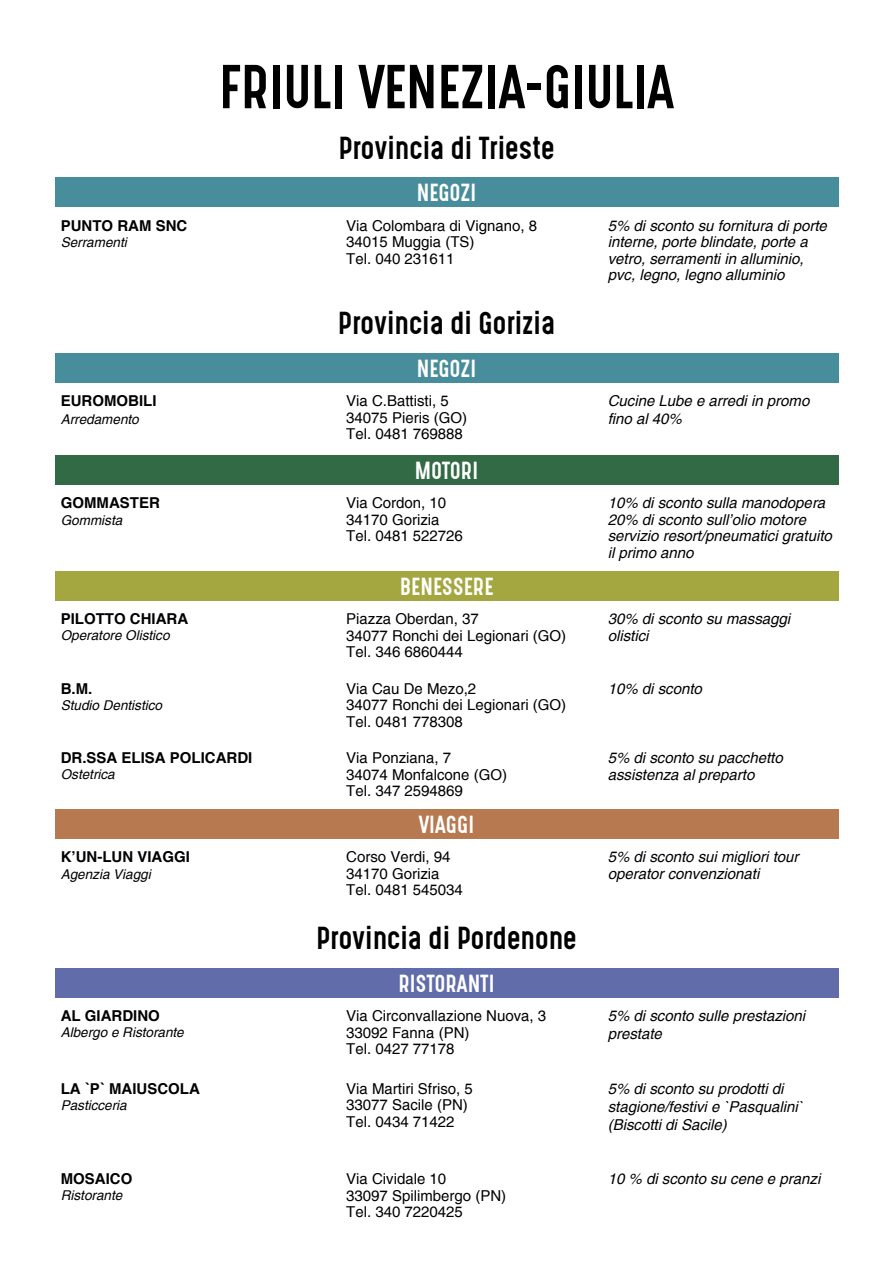
<style>
.page{position:relative;width:893px;height:1263px;background:#fff}
.page>*{position:absolute;margin:0;border:0;box-sizing:border-box;transform-origin:0 0}
.t1{font:52.5px "Gotcha Gothic";color:#000}
.t2{font:27px "Gotcha Gothic";color:#000}
.t3{font:21px "Gotcha Gothic";letter-spacing:.01em;color:#fff}
.t4{font:italic 15px/16.5px "Helvetica";color:#000}
.t5{font:15px/16.5px "Helvetica";color:#000}
.t6{font:700 15px "Helvetica";color:#000}
.t7{font:italic 13.5px "Helvetica";color:#000}
</style>
<div class="page">
<div style="left:55px;top:177px;width:783px;height:30px;background:#488d9c"></div>
<div style="left:55px;top:353px;width:783px;height:29px;background:#488d9c"></div>
<div style="left:55px;top:455px;width:783px;height:30px;background:#326a45"></div>
<div style="left:55px;top:571px;width:783px;height:30px;background:#a4a740"></div>
<div style="left:55px;top:809px;width:783px;height:30px;background:#b77950"></div>
<div style="left:55px;top:968px;width:783px;height:29px;background:#616caa"></div>
<h1 class="t1" style="left:219px;top:47px;width:456px">FRIULI VENEZIA-GIULIA</h1>
<h2 class="t2" style="left:338px;top:128px;width:218px">Provincia di Trieste</h2>
<h3 class="t3" style="left:417px;top:177px;width:61px">NEGOZI</h3>
<p class="t6" style="left:61px;top:216px;width:128px">PUNTO RAM SNC</p>
<p class="t7" style="left:61px;top:234px;width:68px">Serramenti</p>
<p class="t5" style="left:346px;top:217px;width:192px">Via Colombara di Vignano, 8<br>34015 Muggia (TS)<br>Tel. 040 231611</p>
<p class="t4" style="left:608px;top:217px;width:221px">5% di sconto su fornitura di porte interne, porte blindate, porte a vetro, serramenti in alluminio, pvc, legno, legno alluminio</p>
<h2 class="t2" style="left:338px;top:303px;width:219px">Provincia di Gorizia</h2>
<h3 class="t3" style="left:417px;top:352px;width:61px">NEGOZI</h3>
<p class="t6" style="left:61px;top:392px;width:97px">EUROMOBILI</p>
<p class="t7" style="left:61px;top:412px;width:80px">Arredamento</p>
<p class="t5" style="left:346px;top:393px;width:122px">Via C.Battisti, 5<br>34075 Pieris (GO)<br>Tel. 0481 769888</p>
<p class="t4" style="left:608px;top:392px;width:203px;line-height:18px">Cucine Lube e arredi in promo fino al 40%</p>
<h3 class="t3" style="left:415px;top:454px;width:65px">MOTORI</h3>
<p class="t6" style="left:61px;top:494px;width:101px">GOMMASTER</p>
<p class="t7" style="left:61px;top:512px;width:63px">Gommista</p>
<p class="t5" style="left:346px;top:495px;width:118px">Via Cordon, 10<br>34170 Gorizia<br>Tel. 0481 522726</p>
<p class="t4" style="left:608px;top:495px;width:226px">10% di sconto sulla manodopera<br>20% di sconto sull’olio motore servizio resort/pneumatici gratuito il primo anno</p>
<h3 class="t3" style="left:400px;top:570px;width:95px">BENESSERE</h3>
<p class="t6" style="left:61px;top:610px;width:129px">PILOTTO CHIARA</p>
<p class="t7" style="left:61px;top:628px;width:110px">Operatore Olistico</p>
<p class="t5" style="left:346px;top:611px;width:222px">Piazza Oberdan, 37<br>34077 Ronchi dei Legionari (GO)<br>Tel. 346 6860444</p>
<p class="t4" style="left:608px;top:611px;width:184px">30% di sconto su massaggi olistici</p>
<p class="t6" style="left:61px;top:679px;width:33px">B.M.</p>
<p class="t7" style="left:61px;top:697px;width:103px">Studio Dentistico</p>
<p class="t5" style="left:346px;top:680px;width:222px">Via Cau De Mezo,2<br>34077 Ronchi dei Legionari (GO)<br>Tel. 0481 778308</p>
<p class="t4" style="left:608px;top:680px;width:96px">10% di sconto</p>
<p class="t6" style="left:61px;top:749px;width:193px">DR.SSA ELISA POLICARDI</p>
<p class="t7" style="left:61px;top:767px;width:56px">Ostetrica</p>
<p class="t5" style="left:346px;top:750px;width:162px">Via Ponziana, 7<br>34074 Monfalcone (GO)<br>Tel. 347 2594869</p>
<p class="t4" style="left:608px;top:750px;width:177px">5% di sconto su pacchetto assistenza al preparto</p>
<h3 class="t3" style="left:419px;top:808px;width:57px">VIAGGI</h3>
<p class="t6" style="left:61px;top:848px;width:131px">K’UN-LUN VIAGGI</p>
<p class="t7" style="left:61px;top:866px;width:92px">Agenzia Viaggi</p>
<p class="t5" style="left:346px;top:849px;width:118px">Corso Verdi, 94<br>34170 Gorizia<br>Tel. 0481 545034</p>
<p class="t4" style="left:608px;top:849px;width:192px">5% di sconto sui migliori tour operator convenzionati</p>
<h2 class="t2" style="left:316px;top:918px;width:262px">Provincia di Pordenone</h2>
<h3 class="t3" style="left:398px;top:967px;width:97px">RISTORANTI</h3>
<p class="t6" style="left:61px;top:1007px;width:101px">AL GIARDINO</p>
<p class="t7" style="left:61px;top:1025px;width:125px">Albergo e Ristorante</p>
<p class="t5" style="left:346px;top:1008px;width:202px">Via Circonvallazione Nuova, 3<br>33092 Fanna (PN)<br>Tel. 0427 77178</p>
<p class="t4" style="left:608px;top:1007px;width:199px;line-height:18px">5% di sconto sulle prestazioni prestate</p>
<p class="t6" style="left:61px;top:1079px;width:141px">LA `P` MAIUSCOLA</p>
<p class="t7" style="left:61px;top:1097px;width:68px">Pasticceria</p>
<p class="t5" style="left:346px;top:1080px;width:128px">Via Martiri Sfriso, 5<br>33077 Sacile (PN)<br>Tel. 0434 71422</p>
<p class="t4" style="left:608px;top:1079px;width:197px;line-height:18px">5% di sconto su prodotti di stagione/festivi e `Pasqualini` (Biscotti di Sacile)</p>
<p class="t6" style="left:61px;top:1170px;width:73px">MOSAICO</p>
<p class="t7" style="left:61px;top:1188px;width:63px">Ristorante</p>
<p class="t5" style="left:346px;top:1171px;width:162px">Via Cividale 10<br>33097 Spilimbergo (PN)<br>Tel. 340 7220425</p>
<p class="t4" style="left:608px;top:1171px;width:214px">10 % di sconto su cene e pranzi</p>
</div>
